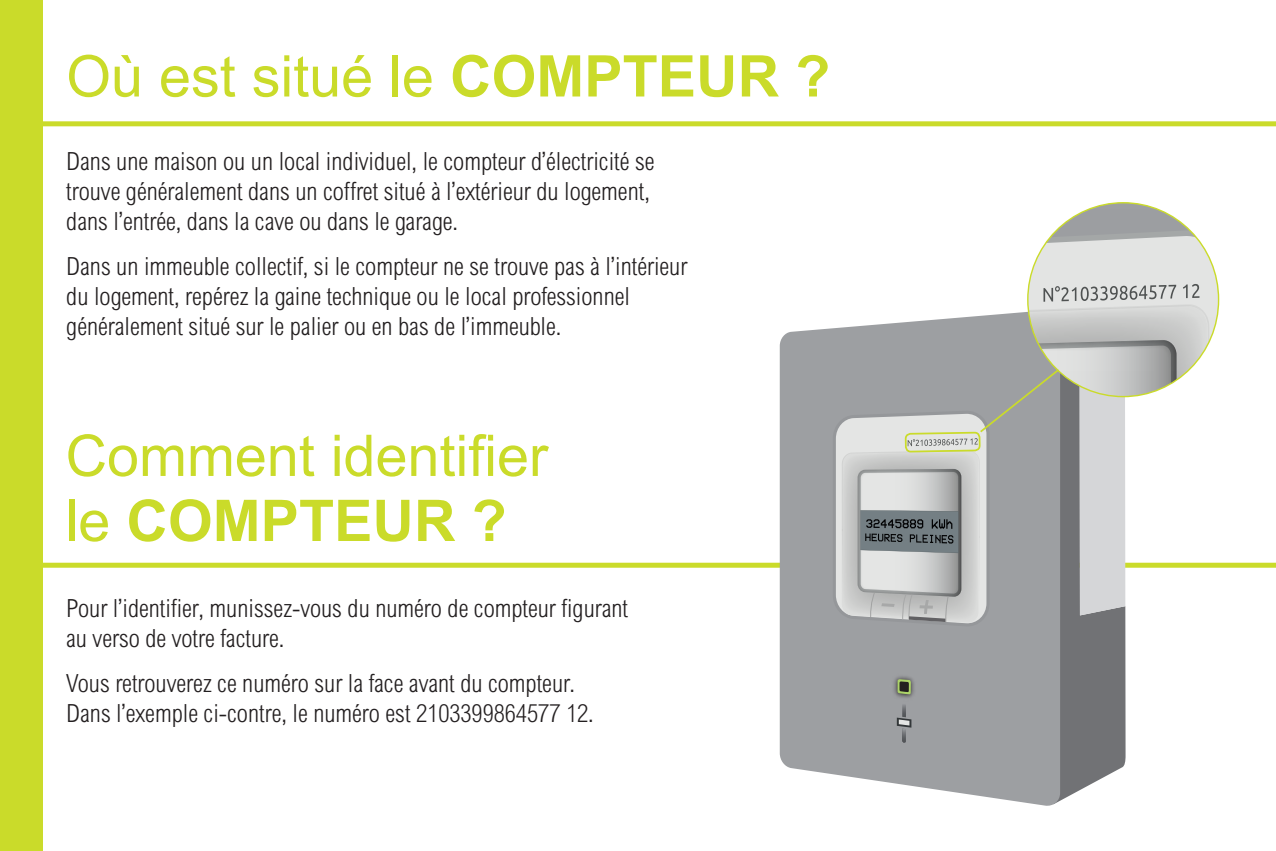
<style>
.page{position:relative;width:1276px;height:851px;background:#fff}
.page>*{position:absolute;margin:0;border:0;box-sizing:border-box;transform-origin:0 0}
.t1{font:57.5px "Arial";color:#cadb2a}
.t2{font:700 57.5px "Arial";color:#cadb2a}
.t3{font:300 condensed 25px/30px "Arial MT Std";color:#231f20}
.s1{font-weight:700}
.s2{font-weight:400}
</style>
<div class="page">
<div style="left:0;top:121px;width:1276px;height:5px;background:#cadb2a"></div>
<div style="left:0;top:0;width:43px;height:850px;background:#cadb2a"></div>
<div style="left:0;top:562px;width:1276px;height:5px;background:#cadb2a"></div>
<svg style="left:780px;top:328px;width:274px;height:477px;background:#a4a6a9"></svg>
<img style="left:796px;top:578px;width:35px;height:217px">
<svg style="left:831px;top:203px;width:387px;height:601px"></svg>
<p class="t1" style="left:66px;top:39px;width:765px">Où est situé le <span class="s1">COMPTEUR ?</span></p>
<p class="t3" style="left:66px;top:146px;width:590px">Dans une maison ou un local individuel, le compteur d’électricité se trouve généralement dans un coffret situé à l’extérieur du logement, dans l’entrée, dans la cave ou dans le garage.</p>
<p class="t3" style="left:66px;top:251px;width:622px">Dans un immeuble collectif, si le compteur ne se trouve pas à l’intérieur du logement, repérez la gaine technique ou le local professionnel généralement situé sur le palier ou en bas de l’immeuble.</p>
<p class="t1" style="left:66px;top:418px;width:484px">Comment identifier</p>
<p class="t2" style="left:66px;top:483px;width:442px"><span class="s2">le</span> COMPTEUR ?</p>
<p class="t3" style="left:66px;top:593px;width:563px">Pour l’identifier, munissez-vous du numéro de compteur figurant au verso de votre facture.</p>
<p class="t3" style="left:66px;top:668px;width:529px">Vous retrouverez ce numéro sur la face avant du compteur.<br>Dans l’exemple ci-contre, le numéro est 2103399864577 12.</p>
</div>
